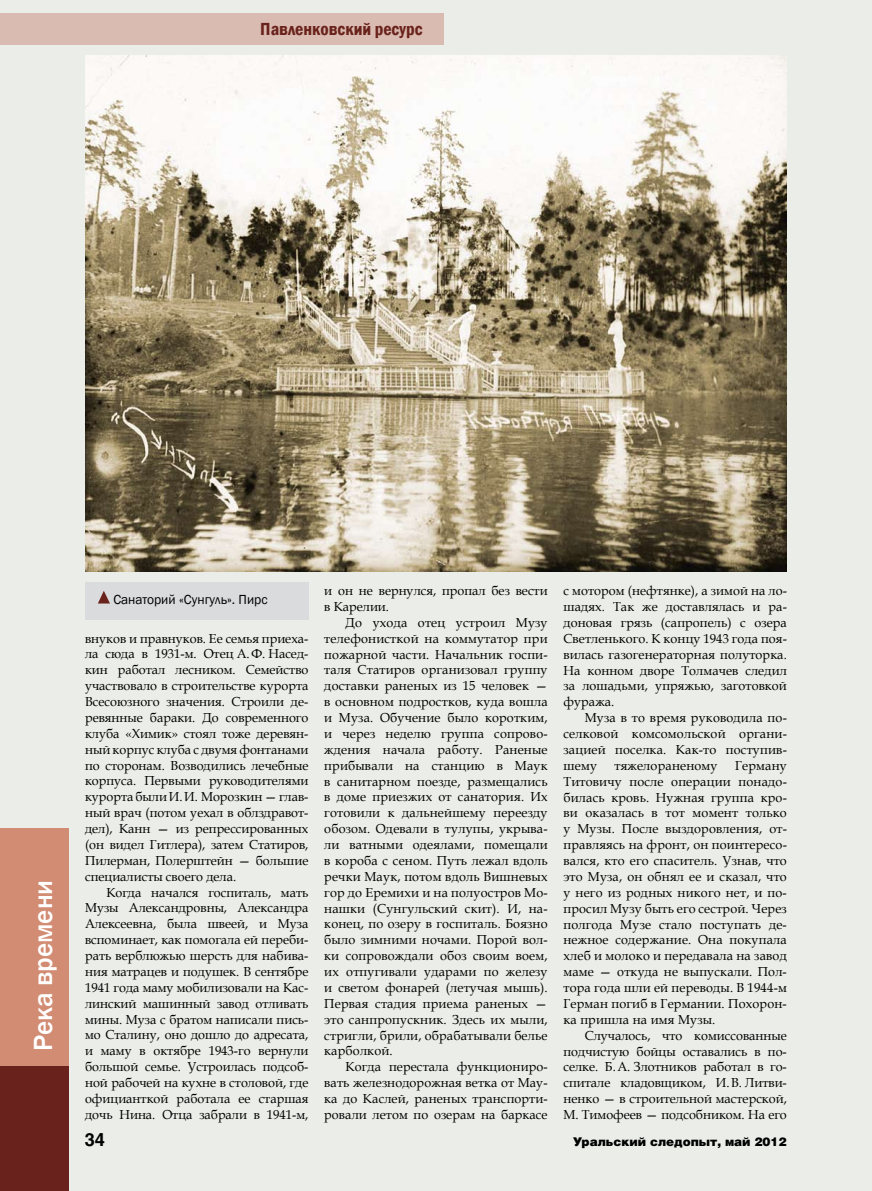
<style>
.page{position:relative;width:872px;height:1191px;background:#ebeee8}
.page>*{position:absolute;margin:0;border:0;box-sizing:border-box;transform-origin:0 0}
.t1{font:500 27px "Franklin Gothic";color:#fff}
.t2{font:600 condensed 18px "Franklin Gothic";color:#6a231c}
.t3{font:700 18px "Helios";color:#000}
.t4{font:13.5px "Franklin Gothic";color:#000}
.t5{font:13.05px/15.9px "Book Antiqua";letter-spacing:.005em;color:#000;text-align:justify}
.t6{font:12px "Helios Black C";color:#000}
</style>
<div class="page">
<div style="left:0;top:828px;width:69px;height:363px;background:#d28c73"></div>
<div style="left:0;top:1066px;width:69px;height:125px;background:#6a231c"></div>
<div style="left:0;top:13px;width:444px;height:32px;background:#dabbb1"></div>
<img style="left:85px;top:55px;width:702px;height:517px">
<div style="left:85px;top:582px;width:223px;height:38px;background:#d9dbdc"></div>
<svg style="left:98px;top:591px;width:12px;height:12px"></svg>
<h2 class="t2" style="left:260px;top:17px;width:164px">Павленковский ресурс</h2>
<h1 class="t1" style="left:27px;top:1051px;width:173px;rotate:-90deg">Река времени</h1>
<p class="t4" style="left:113px;top:590px;width:156px">Санаторий «Сунгуль». Пирс</p>
<p class="t5" style="left:85px;top:630px;width:225px">внуков и правнуков. Ее семья приеха&shy;ла сюда в 1931‑м. Отец А.Ф. Насед&shy;кин работал лесником. Семейство участвовало в строительстве курорта Всесоюзного значения. Строили де&shy;ревянные бараки. До современного клуба «Химик» стоял тоже деревян&shy;ный корпус клуба с двумя фонтанами по сторонам. Возводились лечебные корпуса. Первыми руководителями курорта были И.И. Морозкин— глав&shy;ный врач (потом уехал в облздравот&shy;дел), Канн — из репрессированных (он видел Гитлера), затем Статиров, Пилерман, Полерштейн — большие специалисты своего дела.</p>
<p class="t5" style="left:85px;top:883px;width:225px;text-indent:21px">Когда начался госпиталь, мать Музы Александровны, Александра Алексеевна, была швеей, и Муза вспоминает, как помогала ей переби&shy;рать верблюжью шерсть для набива&shy;ния матрацев и подушек. В сентябре 1941 года маму мобилизовали на Кас&shy;линский машинный завод отливать мины. Муза с братом написали пись&shy;мо Сталину, оно дошло до адресата, и маму в октябре 1943‑го вернули большой семье. Устроилась подсоб&shy;ной рабочей на кухне в столовой, где официанткой работала ее старшая дочь Нина. Отца забрали в 1941‑м,</p>
<p class="t5" style="left:324px;top:582px;width:225px">и он не вернулся, пропал без вести в Карелии.</p>
<p class="t5" style="left:324px;top:614px;width:225px;text-indent:21px">До ухода отец устроил Музу телефонисткой на коммутатор при пожарной части. Начальник госпи&shy;таля Статиров организовал группу доставки раненых из 15 человек — в основном подростков, куда вошла и Муза. Обучение было коротким, и через неделю группа сопрово&shy;ждения начала работу. Раненые прибывали на станцию в Маук в санитарном поезде, размещались в доме приезжих от санатория. Их готовили к дальнейшему переезду обозом. Одевали в тулупы, укрыва&shy;ли ватными одеялами, помещали в короба с сеном. Путь лежал вдоль речки Маук, потом вдоль Вишневых гор до Еремихи и на полуостров Мо&shy;нашки (Сунгульский скит). И, на&shy;конец, по озеру в госпиталь. Боязно было зимними ночами. Порой вол&shy;ки сопровождали обоз своим воем, их отпугивали ударами по железу и светом фонарей (летучая мышь).<br>Первая стадия приема раненых — это санпропускник. Здесь их мыли, стригли, брили, обрабатывали белье карболкой.</p>
<p class="t5" style="left:324px;top:1058px;width:225px;text-indent:21px">Когда перестала функциониро&shy;вать железнодорожная ветка от Мау&shy;ка до Каслей, раненых транспорти&shy;ровали летом по озерам на баркасе</p>
<p class="t5" style="left:563px;top:582px;width:225px">с мотором (нефтянке), а зимой на ло&shy;шадях. Так же доставлялась и ра&shy;доновая грязь (сапропель) с озера Светленького. К концу 1943 года поя&shy;вилась газогенераторная полуторка.<br>На конном дворе Толмачев следил за лошадьми, упряжью, заготовкой фуража.</p>
<p class="t5" style="left:563px;top:709px;width:225px;text-indent:21px">Муза в то время руководила по&shy;селковой комсомольской органи&shy;зацией поселка. Как-то поступив&shy;шему</p>
<p class="t5" style="left:563px;top:757px;width:225px;text-indent:172px">Герману Титовичу после операции понадо&shy;билась кровь. Нужная группа кро&shy;ви оказалась в тот момент только у Музы. После выздоровления, от&shy;правляясь на фронт, он поинтересо&shy;вался, кто его спаситель. Узнав, что это Муза, он обнял ее и сказал, что у него из родных никого нет, и по&shy;просил Музу быть его сестрой. Через полгода Музе стало поступать де&shy;нежное содержание. Она покупала хлеб и молоко и передавала на завод маме — откуда не выпускали. Пол&shy;тора года шли ей переводы. В 1944‑м Герман погиб в Германии. Похорон&shy;ка пришла на имя Музы.</p>
<p class="t5" style="left:563px;top:1027px;width:225px;text-indent:21px">Случалось, что комиссованные подчистую бойцы оставались в по&shy;селке. Б.А. Злотников работал в го&shy;спитале кладовщиком, И.В. Литви&shy;ненко — в строительной мастерской, М. Тимофеев — подсобником. На его</p>
<p class="t5" style="left:614px;top:757px;width:105px">тяжелораненому</p>
<h2 class="t3" style="left:85px;top:1129px;width:22px">34</h2>
<p class="t6" style="left:573px;top:1134px;width:215px">Уральский следопыт, май 2012</p>
</div>
